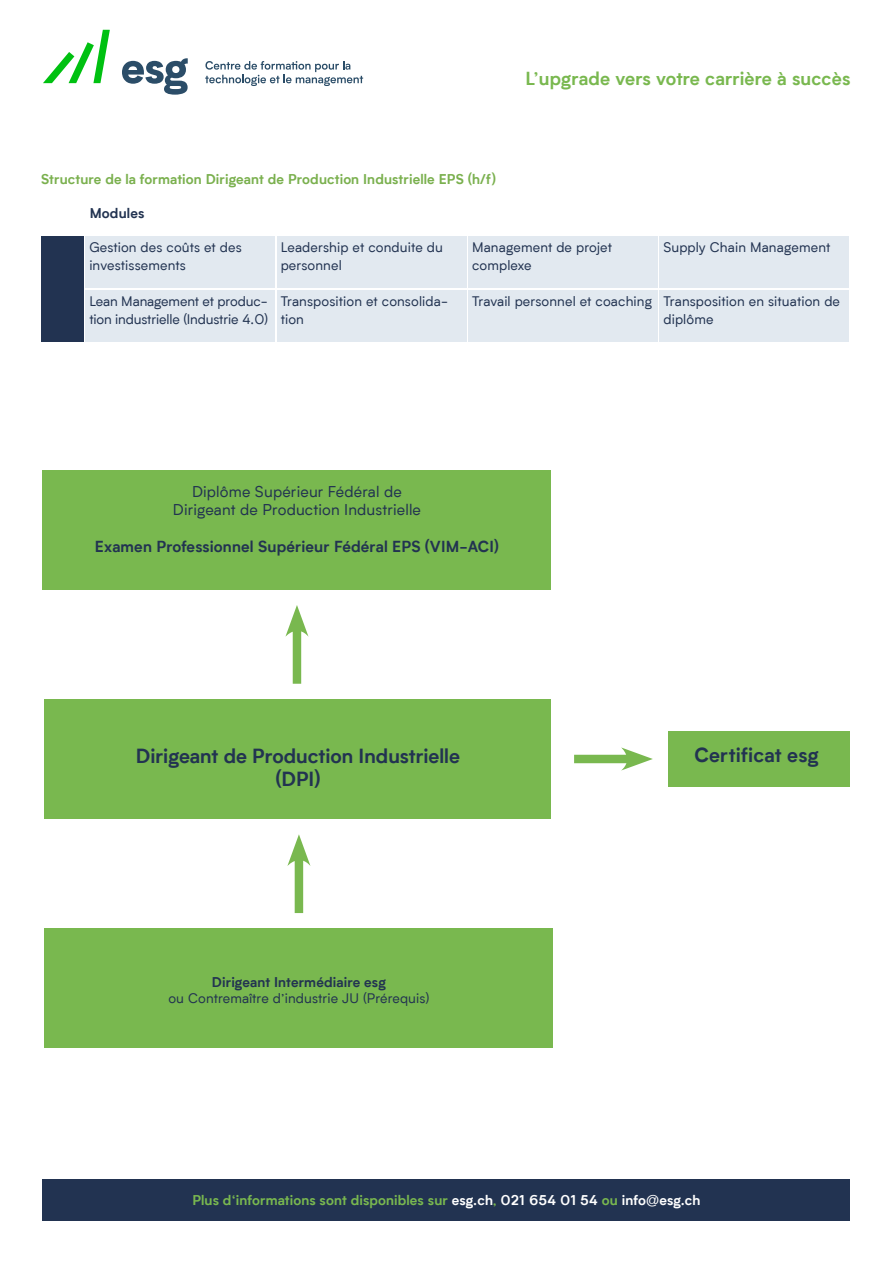
<style>
.page{position:relative;width:893px;height:1263px;background:#fff}
.page>*{position:absolute;margin:0;border:0;box-sizing:border-box;transform-origin:0 0}
.t1{font:700 19.5px/23.4px "Biotif";color:#223351;text-align:center}
.t2{font:700 18px "Biotif";letter-spacing:.01em;color:#79b84f}
.t3{font:15.3px/18.3px "Biotif";letter-spacing:.01em;color:#223351;text-align:center}
.t4{font:700 15.3px "Biotif";letter-spacing:.01em;color:#223351}
.t5{font:13.5px/18px "Biotif";letter-spacing:.01em;color:#223351}
.t6{font:700 13.5px "Biotif";letter-spacing:.01em;color:#79b84f}
.t7{font:700 13.5px "Biotif";letter-spacing:.01em;color:#7ab04e}
.t8{font:13.5px "Biotif";letter-spacing:-.01em;color:#223351}
.t9{font:700 13.5px "Biotif";letter-spacing:.01em;color:#223351}
.s1{color:#fff}
</style>
<div class="page">
<svg style="left:43px;top:30px;width:67px;height:53px"></svg>
<svg style="left:122px;top:58px;width:66px;height:37px"></svg>
<svg style="left:205px;top:61px;width:158px;height:25px"></svg>
<div style="left:277px;top:236px;width:189px;height:52px;background:#e2e9f0"></div>
<div style="left:468px;top:236px;width:190px;height:52px;background:#e2e9f0"></div>
<div style="left:41px;top:236px;width:43px;height:106px;background:#223351"></div>
<div style="left:86px;top:236px;width:189px;height:52px;background:#e2e9f0"></div>
<div style="left:660px;top:236px;width:189px;height:52px;background:#e2e9f0"></div>
<div style="left:277px;top:290px;width:189px;height:52px;background:#e2e9f0"></div>
<div style="left:468px;top:290px;width:190px;height:52px;background:#e2e9f0"></div>
<div style="left:86px;top:290px;width:189px;height:52px;background:#e2e9f0"></div>
<div style="left:660px;top:290px;width:189px;height:52px;background:#e2e9f0"></div>
<div style="left:43px;top:1179px;width:807px;height:41px;background:#223351"></div>
<div style="left:43px;top:470px;width:508px;height:119px;background:#79b84f"></div>
<div style="left:44px;top:699px;width:507px;height:120px;background:#79b84f"></div>
<div style="left:293px;top:623px;width:8px;height:61px;background:#79b84f"></div>
<svg style="left:285px;top:605px;width:23px;height:32px"></svg>
<div style="left:44px;top:928px;width:509px;height:120px;background:#79b84f"></div>
<div style="left:295px;top:853px;width:8px;height:60px;background:#79b84f"></div>
<svg style="left:287px;top:834px;width:23px;height:32px"></svg>
<div style="left:574px;top:755px;width:60px;height:8px;background:#79b84f"></div>
<svg style="left:621px;top:747px;width:32px;height:23px"></svg>
<div style="left:668px;top:731px;width:182px;height:55px;background:#79b84f"></div>
<h2 class="t2" style="left:525px;top:65px;width:327px">L’upgrade vers votre carrière à succès</h2>
<p class="t7" style="left:41px;top:169px;width:457px">Structure de la formation Dirigeant de Production Industrielle EPS (h/f)</p>
<p class="t9" style="left:90px;top:203px;width:56px">Modules</p>
<p class="t5" style="left:281px;top:238px;width:164px">Leadership et conduite du personnel</p>
<p class="t5" style="left:472px;top:238px;width:141px">Management de projet complexe</p>
<p class="t5" style="left:89px;top:238px;width:154px">Gestion des coûts et des investissements</p>
<p class="t5" style="left:663px;top:238px;width:168px">Supply Chain Management</p>
<p class="t5" style="left:281px;top:292px;width:169px">Transposition et consolida&shy;tion</p>
<p class="t8" style="left:89px;top:292px;width:180px">Lean Management et produc-</p>
<p class="t5" style="left:472px;top:292px;width:181px">Travail personnel et coaching</p>
<p class="t8" style="left:89px;top:310px;width:180px">tion industrielle (Industrie 4.0)</p>
<p class="t5" style="left:663px;top:292px;width:178px">Transposition en situation de diplôme</p>
<p class="t3" style="left:173px;top:482px;width:250px">Diplôme Supérieur Fédéral de<br>Dirigeant de Production Industrielle</p>
<p class="t4" style="left:95px;top:535px;width:406px">Examen Professionnel Supérieur Fédéral EPS (VIM-ACI)</p>
<h1 class="t1" style="left:136px;top:743px;width:326px">Dirigeant de Production Industrielle (DPI)</h1>
<p class="t9" style="left:212px;top:972px;width:175px">Dirigeant Intermédiaire esg</p>
<p class="t5" style="left:168px;top:989px;width:262px">ou Contremaître d’industrie JU (Prérequis)</p>
<h1 class="t1" style="left:695px;top:741px;width:126px">Certificat esg</h1>
<p class="t6" style="left:192px;top:1190px;width:510px">Plus d‘informations sont disponibles sur <span class="s1">esg.ch</span>, <span class="s1">021 654 01 54</span> ou <span class="s1">info@esg.ch</span></p>
</div>
